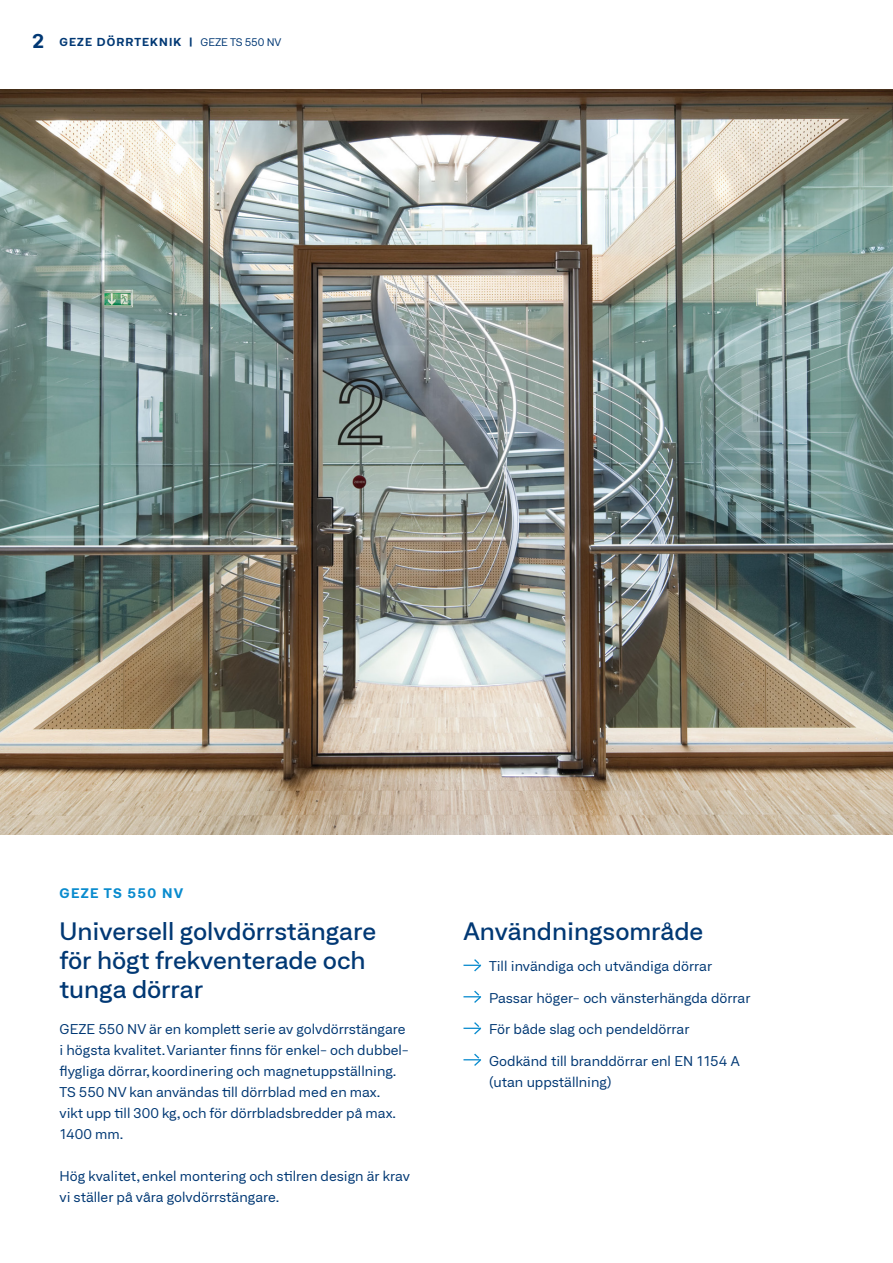
<style>
.page{position:relative;width:893px;height:1263px;background:#fff}
.page>*{position:absolute;margin:0;border:0;box-sizing:border-box;transform-origin:0 0}
.SUB_HEADLINE{font:500 expanded 24px/28.8px "Neufile Grotesk";color:#013874}
.BRØDTEKST{font:expanded 13.5px/21px "Neufile Grotesk";color:#013874}
.BULLET{font:expanded 13.5px/21px "Neufile Grotesk";color:#013874}
.AKZENT_cyan{font:700 expanded 13.5px "Neufile Grotesk";letter-spacing:.1em;color:#098bce}
.t1{font:700 expanded 11.25px "Neufile Grotesk";letter-spacing:.1em;color:#013874}
.s1{font-size:19.5px}
.s2{font-weight:400;font-size:10.5px}
</style>
<div class="page">
<svg style="left:463px;top:959px;width:18px;height:12px"></svg>
<svg style="left:463px;top:991px;width:18px;height:12px"></svg>
<svg style="left:463px;top:1022px;width:18px;height:12px"></svg>
<svg style="left:463px;top:1054px;width:18px;height:12px"></svg>
<img style="left:0;top:89px;width:893px;height:746px">
<p class="t1" style="left:32px;top:35px;width:251px"><span class="s1">2</span> GEZE DÖRRTEKNIK | <span class="s2">GEZE TS 550 NV</span></p>
<p class="AKZENT_cyan" style="left:60px;top:884px;width:125px">GEZE TS 550 NV</p>
<p class="SUB_HEADLINE" style="left:60px;top:916px;width:318px">Universell golvdörrstängare för högt frekventerade och tunga dörrar</p>
<p class="BRØDTEKST" style="left:60px;top:1019px;width:351px">GEZE 550 NV är en komplett serie av golvdörrstängare i högsta kvalitet. Varianter finns för enkel- och dubbel&shy;flygliga dörrar, koordinering och magnetuppställning.<br>TS 550 NV kan användas till dörrblad med en max.<br>vikt upp till 300 kg, och för dörrbladsbredder på max.<br>1400 mm.</p>
<p class="BRØDTEKST" style="left:60px;top:1166px;width:352px">Hög kvalitet, enkel montering och stilren design är krav vi ställer på våra golvdörrstängare.</p>
<p class="SUB_HEADLINE" style="left:463px;top:916px;width:241px">Användningsområde</p>
<p class="BULLET" style="left:489px;top:956px;width:225px">Till invändiga och utvändiga dörrar</p>
<p class="BULLET" style="left:489px;top:987px;width:263px">Passar höger- och vänsterhängda dörrar</p>
<p class="BULLET" style="left:489px;top:1019px;width:202px">För både slag och pendeldörrar</p>
<p class="BULLET" style="left:489px;top:1050px;width:252px">Godkänd till branddörrar enl EN 1154 A (utan uppställning)</p>
</div>
